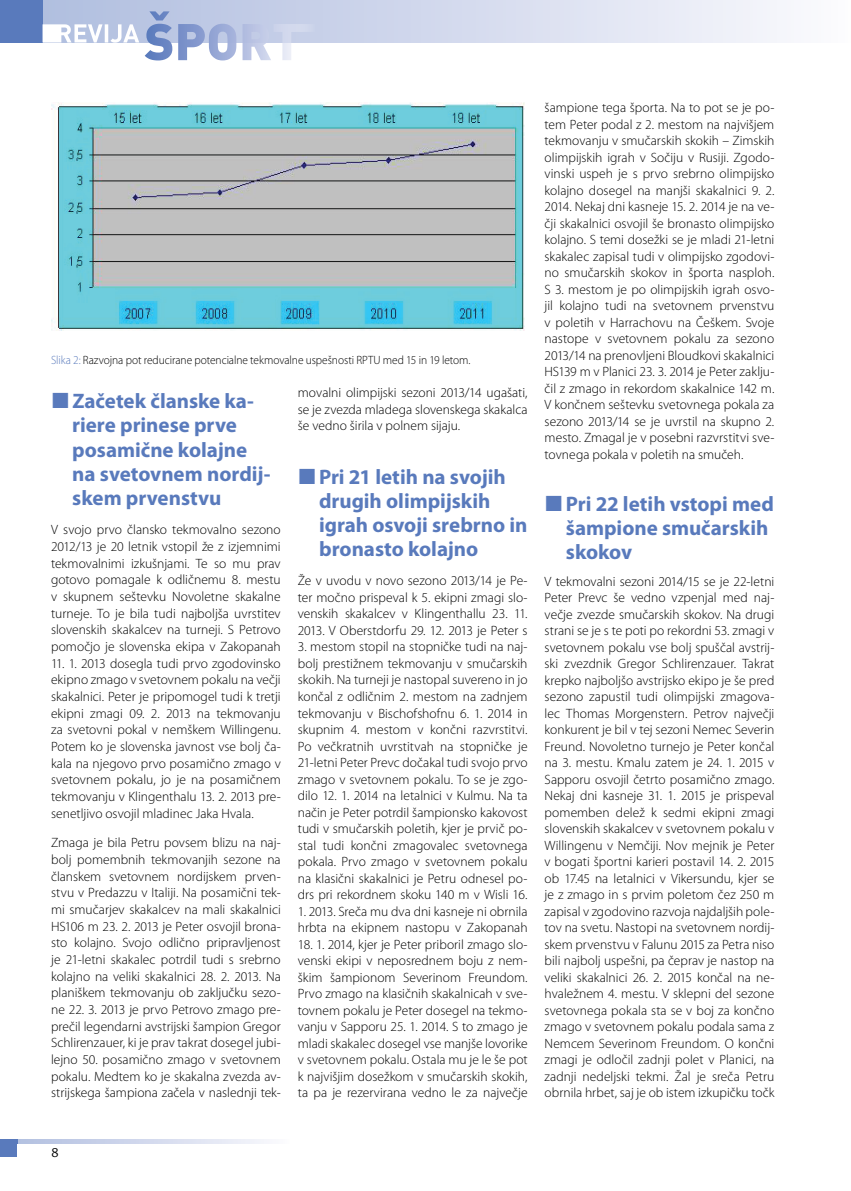
<style>
.page{position:relative;width:851px;height:1191px;background:#fff}
.page>*{position:absolute;margin:0;border:0;box-sizing:border-box;transform-origin:0 0}
.t1{font:700 21px/24px "Myriad Pro";color:#597abc}
.t2{font:300 13.5px/16.5px "Myriad Pro";color:#000;text-align:justify}
.t3{font:13.5px "Meta Pro";color:#000}
.t4{font:300 12px "Myriad Pro";letter-spacing:-.005em;color:#000;scale:.95 1}
.s1{color:#597abc}
</style>
<div class="page">
<div style="left:0;top:0;width:850px;height:43px;background:linear-gradient(to right,#aab9dd,#faf9fd)"></div>
<div style="left:0;top:0;width:43px;height:43px;background:#597abc"></div>
<div style="left:0;top:1140px;width:289px;height:17px;background:linear-gradient(to right,#acbade,#faf9fd)"></div>
<svg style="left:145px;top:11px;width:170px;height:49px"></svg>
<svg style="left:43px;top:24px;width:96px;height:19px"></svg>
<div style="left:0;top:1140px;width:17px;height:17px;background:#597abc"></div>
<div style="left:17px;top:1144px;width:272px;height:13px;background:#fff"></div>
<img style="left:51px;top:102px;width:474px;height:229px">
<p class="t4" style="left:51px;top:353px;width:443px"><span class="s1">Slika 2:</span> Razvojna pot reducirane potencialne tekmovalne uspešnosti RPTU med 15 in 19 letom.</p>
<h1 class="t1" style="left:72px;top:388px;width:200px">Začetek članske ka&shy;riere prinese prve posamične kolajne na svetovnem nordij&shy;skem prvenstvu</h1>
<p class="t2" style="left:51px;top:522px;width:231px">V svojo prvo člansko tekmovalno sezono 2012/13 je 20 letnik vstopil že z izjemnimi tekmovalnimi izkušnjami. Te so mu prav gotovo pomagale k odličnemu 8. mestu v skupnem seštevku Novoletne skakalne turneje. To je bila tudi najboljša uvrstitev slovenskih skakalcev na turneji. S Petrovo pomočjo je slovenska ekipa v Zakopanah</p>
<p class="t2" style="left:51px;top:655px;width:231px">11. 1. 2013 dosegla tudi prvo zgodovinsko ekipno zmago v svetovnem pokalu na večji skakalnici. Peter je pripomogel tudi k tretji ekipni zmagi 09. 2. 2013 na tekmovanju za svetovni pokal v nemškem Willingenu.<br>Potem ko je slovenska javnost vse bolj ča&shy;kala na njegovo prvo posamično zmago v svetovnem pokalu, jo je na posamičnem tekmovanju v Klingenthalu 13. 2. 2013 pre&shy;senetljivo osvojil mladinec Jaka Hvala.</p>
<p class="t2" style="left:51px;top:834px;width:231px">Zmaga je bila Petru povsem blizu na naj&shy;bolj pomembnih tekmovanjih sezone na članskem svetovnem nordijskem prven&shy;stvu v Predazzu v Italiji. Na posamični tek&shy;mi smučarjev skakalcev na mali skakalnici HS106 m 23. 2. 2013 je Peter osvojil brona&shy;sto kolajno. Svojo odlično pripravljenost je 21-letni skakalec potrdil tudi s srebrno kolajno na veliki skakalnici 28. 2. 2013. Na planiškem tekmovanju ob zaključku sezo&shy;ne 22. 3. 2013 je prvo Petrovo zmago pre&shy;prečil legendarni avstrijski šampion Gregor Schlirenzauer, ki je prav takrat dosegel jubi&shy;lejno 50. posamično zmago v svetovnem pokalu. Medtem ko je skakalna zvezda av&shy;strijskega šampiona začela v naslednji tek-</p>
<p class="t2" style="left:298px;top:385px;width:231px">movalni olimpijski sezoni 2013/14 ugašati, se je zvezda mladega slovenskega skakalca še vedno širila v polnem sijaju.</p>
<h1 class="t1" style="left:319px;top:464px;width:210px">Pri 21 letih na svojih drugih olimpijskih igrah osvoji srebrno in bronasto kolajno</h1>
<p class="t2" style="left:298px;top:573px;width:231px">Že v uvodu v novo sezono 2013/14 je Pe&shy;ter močno prispeval k 5. ekipni zmagi slo&shy;venskih skakalcev v Klingenthallu 23. 11.<br>2013. V Oberstdorfu 29. 12. 2013 je Peter s</p>
<p class="t2" style="left:298px;top:639px;width:231px">3. mestom stopil na stopničke tudi na naj&shy;bolj prestižnem tekmovanju v smučarskih skokih. Na turneji je nastopal suvereno in jo končal z odličnim 2. mestom na zadnjem tekmovanju v Bischofshofnu 6. 1. 2014 in skupnim 4. mestom v končni razvrstitvi.<br>Po večkratnih uvrstitvah na stopničke je 21-letni Peter Prevc dočakal tudi svojo prvo zmago v svetovnem pokalu. To se je zgo&shy;dilo 12. 1. 2014 na letalnici v Kulmu. Na ta način je Peter potrdil šampionsko kakovost tudi v smučarskih poletih, kjer je prvič po&shy;stal tudi končni zmagovalec svetovnega pokala. Prvo zmago v svetovnem pokalu na klasični skakalnici je Petru odnesel po&shy;drs pri rekordnem skoku 140 m v Wisli 16.</p>
<p class="t2" style="left:298px;top:903px;width:231px">1. 2013. Sreča mu dva dni kasneje ni obrnila hrbta na ekipnem nastopu v Zakopanah</p>
<p class="t2" style="left:298px;top:936px;width:231px">18. 1. 2014, kjer je Peter priboril zmago slo&shy;venski ekipi v neposrednem boju z nem&shy;škim šampionom Severinom Freundom.<br>Prvo zmago na klasičnih skakalnicah v sve&shy;tovnem pokalu je Peter dosegel na tekmo&shy;vanju v Sapporu 25. 1. 2014. S to zmago je mladi skakalec dosegel vse manjše lovorike v svetovnem pokalu. Ostala mu je le še pot k najvišjim dosežkom v smučarskih skokih, ta pa je rezervirana vedno le za največje</p>
<p class="t2" style="left:544px;top:100px;width:231px">šampione tega športa. Na to pot se je po&shy;tem Peter podal z 2. mestom na najvišjem tekmovanju v smučarskih skokih – Zimskih olimpijskih igrah v Sočiju v Rusiji. Zgodo&shy;vinski uspeh je s prvo srebrno olimpijsko kolajno dosegel na manjši skakalnici 9. 2.<br>2014. Nekaj dni kasneje 15. 2. 2014 je na ve&shy;čji skakalnici osvojil še bronasto olimpijsko kolajno. S temi dosežki se je mladi 21-letni skakalec zapisal tudi v olimpijsko zgodovi&shy;no smučarskih skokov in športa nasploh.<br>S 3. mestom je po olimpijskih igrah osvo&shy;jil kolajno tudi na svetovnem prvenstvu v poletih v Harrachovu na Češkem. Svoje nastope v svetovnem pokalu za sezono 2013/14 na prenovljeni Bloudkovi skakalnici HS139 m v Planici 23. 3. 2014 je Peter zaklju&shy;čil z zmago in rekordom skakalnice 142 m.<br>V končnem seštevku svetovnega pokala za sezono 2013/14 se je uvrstil na skupno 2. mesto. Zmagal je v posebni razvrstitvi sve&shy;tovnega pokala v poletih na smučeh.</p>
<h1 class="t1" style="left:566px;top:491px;width:209px">Pri 22 letih vstopi med šampione smučarskih skokov</h1>
<p class="t2" style="left:544px;top:573px;width:231px">V tekmovalni sezoni 2014/15 se je 22-letni Peter Prevc še vedno vzpenjal med naj&shy;večje zvezde smučarskih skokov. Na drugi strani se je s te poti po rekordni 53. zmagi v svetovnem pokalu vse bolj spuščal avstrij&shy;ski zvezdnik Gregor Schlirenzauer. Takrat krepko najboljšo avstrijsko ekipo je še pred sezono zapustil tudi olimpijski zmagova&shy;lec Thomas Morgenstern. Petrov največji konkurent je bil v tej sezoni Nemec Severin Freund. Novoletno turnejo je Peter končal na 3. mestu. Kmalu zatem je 24. 1. 2015 v Sapporu osvojil četrto posamično zmago.<br>Nekaj dni kasneje 31. 1. 2015 je prispeval pomemben delež k sedmi ekipni zmagi slovenskih skakalcev v svetovnem pokalu v Willingenu v Nemčiji. Nov mejnik je Peter v bogati športni karieri postavil 14. 2. 2015 ob 17.45 na letalnici v Vikersundu, kjer se je z zmago in s prvim poletom čez 250 m zapisal v zgodovino razvoja najdaljših pole&shy;tov na svetu. Nastopi na svetovnem nordij&shy;skem prvenstvu v Falunu 2015 za Petra niso bili najbolj uspešni, pa čeprav je nastop na veliki skakalnici 26. 2. 2015 končal na ne&shy;hvaležnem 4. mestu. V sklepni del sezone svetovnega pokala sta se v boj za končno zmago v svetovnem pokalu podala sama z Nemcem Severinom Freundom. O končni zmagi je odločil zadnji polet v Planici, na zadnji nedeljski tekmi. Žal je sreča Petru obrnila hrbet, saj je ob istem izkupičku točk</p>
<p class="t3" style="left:51px;top:1144px;width:9px">8</p>
</div>
